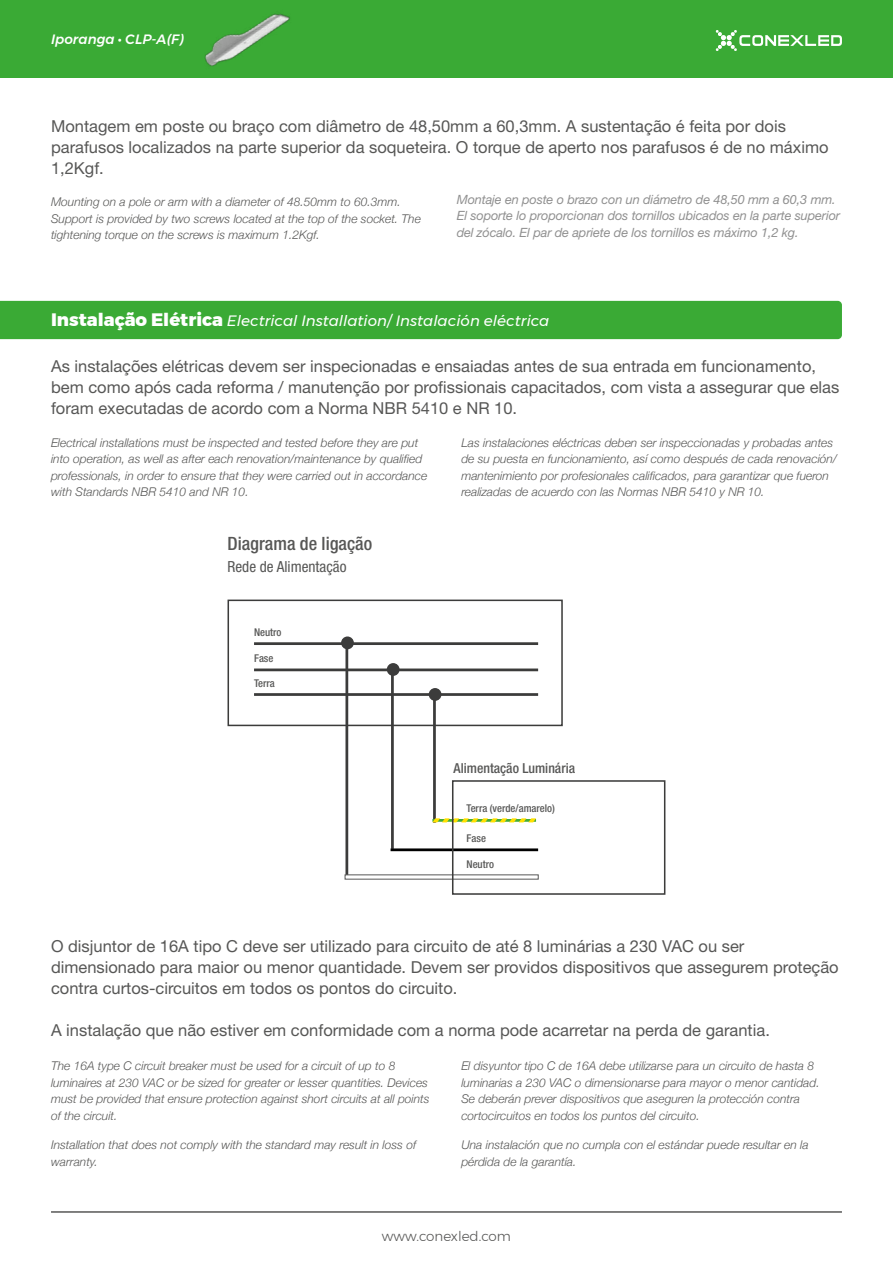
<style>
.page{position:relative;width:893px;height:1263px;background:#fff}
.page>*{position:absolute;margin:0;border:0;box-sizing:border-box;transform-origin:0 0}
.t1{font:500 condensed 18.3px "Helvetica Neue";color:#575756}
.t2{font:16.5px/21px "Helvetica Neue LT Std";color:#575756}
.t3{font:condensed 15.3px "Helvetica Neue";color:#575756}
.t4{font:italic 15px "Montserrat";color:#fff}
.t5{font:500 condensed 13.8px "Helvetica Neue";color:#575756}
.t6{font:italic 500 13.5px "Montserrat";color:#fff}
.t7{font:300 13.5px "Montserrat";color:#575756}
.t8{font:italic 12.75px/16.5px "Helvetica Neue LT Std";letter-spacing:-.01em;color:#909090}
.t9{font:italic 300 12px/16.5px "Helvetica Neue";color:#575756}
.t10{font:500 condensed 10.65px "Helvetica Neue";color:#575756}
.s1{font-weight:800;font-style:normal;font-size:18px}
</style>
<div class="page">
<div style="left:0;top:0;width:893px;height:77px;background:#3aaa35"></div>
<svg style="left:716px;top:30px;width:126px;height:21px"></svg>
<hr style="left:51px;top:1211px;width:791px;height:2px;background:#575756">
<img style="left:204px;top:13px;width:86px;height:53px">
<div style="left:0;top:301px;width:842px;height:38px;background:#3aaa35"></div>
<hr style="left:254px;top:642px;width:284px;height:3px;background:#3c3c3b">
<hr style="left:254px;top:668px;width:284px;height:3px;background:#3c3c3b">
<hr style="left:254px;top:693px;width:284px;height:3px;background:#3c3c3b">
<hr style="left:345px;top:648px;width:3px;height:227px;background:#3c3c3b">
<hr style="left:391px;top:670px;width:3px;height:179px;background:#3c3c3b">
<hr style="left:433px;top:694px;width:3px;height:129px;background:#3c3c3b">
<div style="left:341px;top:636px;width:13px;height:13px;background:#3c3c3b;border-radius:50%"></div>
<div style="left:387px;top:663px;width:13px;height:13px;background:#3c3c3b;border-radius:50%"></div>
<div style="left:429px;top:688px;width:12px;height:13px;background:#3c3c3b;border-radius:50%"></div>
<svg style="left:432px;top:818px;width:104px;height:4px"></svg>
<svg style="left:345px;top:875px;width:193px;height:4px"></svg>
<hr style="left:391px;top:848px;width:147px;height:3px;background:#000">
<div style="left:227px;top:599px;width:336px;height:127px;border:2px solid #3c3c3b"></div>
<div style="left:452px;top:780px;width:213px;height:115px;border:2px solid #3c3c3b"></div>
<p class="t6" style="left:51px;top:28px;width:134px">Iporanga • CLP-A(F)</p>
<h2 class="t2" style="left:51px;top:115px;width:779px">Montagem em poste ou braço com diâmetro de 48,50mm a 60,3mm. A sustentação é feita por dois parafusos localizados na parte superior da soqueteira. O torque de aperto nos parafusos é de no máximo<br>1,2Kgf.</h2>
<p class="t9" style="left:51px;top:194px;width:371px">Mounting on a pole or arm with a diameter of 48.50mm to 60.3mm.<br>Support is provided by two screws located at the top of the socket. The tightening torque on the screws is maximum 1.2Kgf.</p>
<p class="t8" style="left:457px;top:191px;width:385px">Montaje en poste o brazo con un diámetro de 48,50 mm a 60,3 mm.<br>El soporte lo proporcionan dos tornillos ubicados en la parte superior del zócalo. El par de apriete de los tornillos es máximo 1,2 kg.</p>
<p class="t4" style="left:51px;top:309px;width:500px"><span class="s1">Instalação Elétrica</span> Electrical Installation/ Instalación eléctrica</p>
<p class="t2" style="left:51px;top:356px;width:790px">As instalações elétricas devem ser inspecionadas e ensaiadas antes de sua entrada em funcionamento, bem como após cada reforma / manutenção por profissionais capacitados, com vista a assegurar que elas foram executadas de acordo com a Norma NBR 5410 e NR 10.</p>
<p class="t9" style="left:51px;top:434px;width:378px">Electrical installations must be inspected and tested before they are put into operation, as well as after each renovation/maintenance by qualified professionals, in order to ensure that they were carried out in accordance with Standards NBR 5410 and NR 10.</p>
<h1 class="t1" style="left:227px;top:532px;width:146px">Diagrama de ligação</h1>
<p class="t3" style="left:227px;top:558px;width:120px">Rede de Alimentação</p>
<p class="t10" style="left:254px;top:626px;width:29px">Neutro</p>
<p class="t10" style="left:254px;top:652px;width:21px">Fase</p>
<p class="t10" style="left:254px;top:676px;width:22px">Terra</p>
<p class="t9" style="left:461px;top:434px;width:377px">Las instalaciones eléctricas deben ser inspeccionadas y probadas antes de su puesta en funcionamiento, así como después de cada renovación/ mantenimiento por profesionales calificados, para garantizar que fueron realizadas de acuerdo con las Normas NBR 5410 y NR 10.</p>
<p class="t5" style="left:454px;top:760px;width:123px">Alimentação Luminária</p>
<p class="t10" style="left:466px;top:802px;width:90px">Terra (verde/amarelo)</p>
<p class="t10" style="left:466px;top:832px;width:21px">Fase</p>
<p class="t10" style="left:466px;top:858px;width:29px">Neutro</p>
<p class="t2" style="left:51px;top:936px;width:789px">O disjuntor de 16A tipo C deve ser utilizado para circuito de até 8 luminárias a 230 VAC ou ser dimensionado para maior ou menor quantidade. Devem ser providos dispositivos que assegurem proteção contra curtos-circuitos em todos os pontos do circuito.</p>
<h2 class="t2" style="left:51px;top:1020px;width:720px">A instalação que não estiver em conformidade com a norma pode acarretar na perda de garantia.</h2>
<p class="t9" style="left:51px;top:1057px;width:380px">The 16A type C circuit breaker must be used for a circuit of up to 8 luminaires at 230 VAC or be sized for greater or lesser quantities. Devices must be provided that ensure protection against short circuits at all points of the circuit.</p>
<p class="t9" style="left:51px;top:1136px;width:367px">Installation that does not comply with the standard may result in loss of warranty.</p>
<p class="t9" style="left:461px;top:1057px;width:360px">El disyuntor tipo C de 16A debe utilizarse para un circuito de hasta 8 luminarias a 230 VAC o dimensionarse para mayor o menor cantidad.<br>Se deberán prever dispositivos que aseguren la protección contra cortocircuitos en todos los puntos del circuito.</p>
<p class="t9" style="left:461px;top:1136px;width:349px">Una instalación que no cumpla con el estándar puede resultar en la pérdida de la garantía.</p>
<p class="t7" style="left:382px;top:1226px;width:131px">www.conexled.com</p>
</div>
